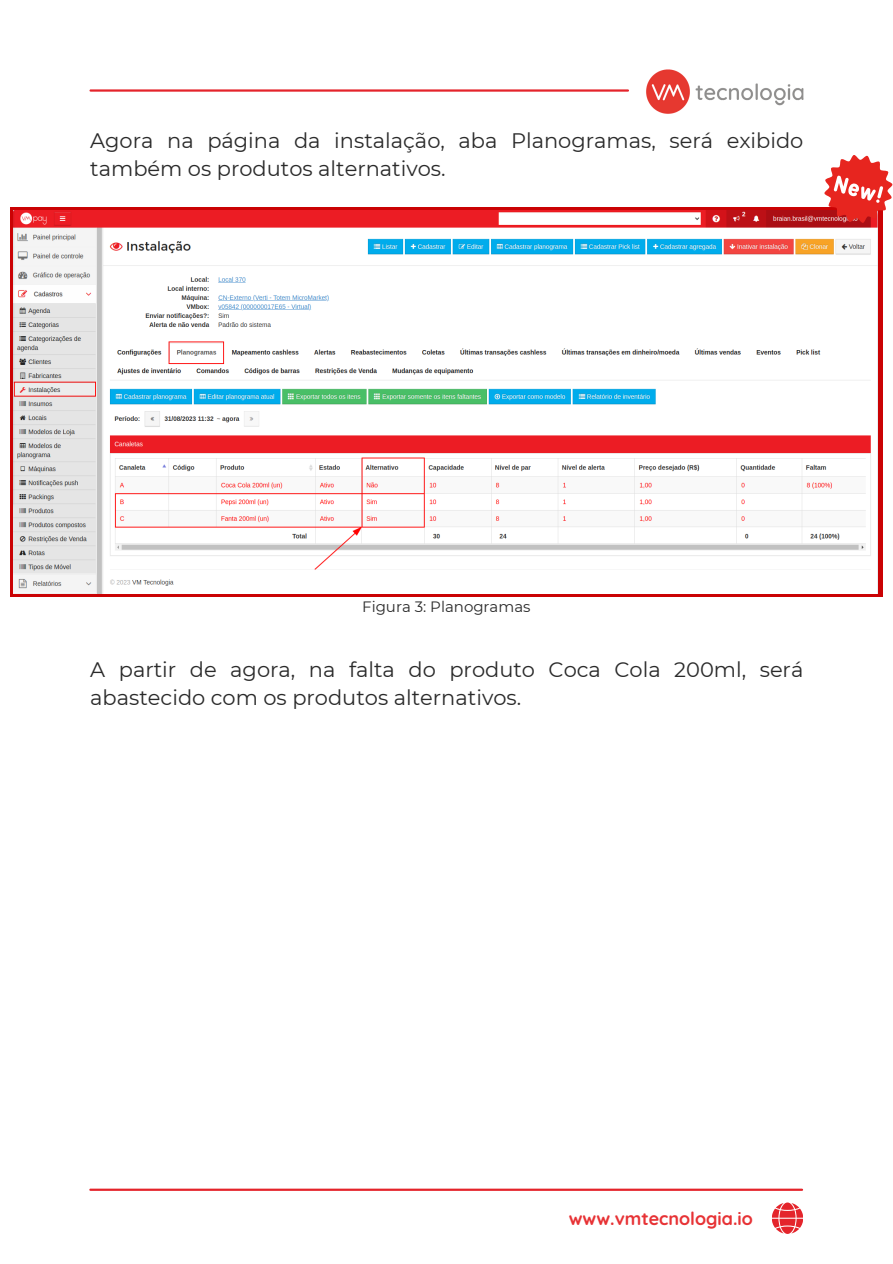
<style>
.page{position:relative;width:893px;height:1264px;background:#fff}
.page>*{position:absolute;margin:0;border:0;box-sizing:border-box;transform-origin:0 0}
.t1{font:21px/28px "Montserrat";color:#2a2a2a}
.t2{font:700 18px "Quicksand";color:#e73235}
.t3{font:15px "Montserrat";color:#2a2a2a}
</style>
<div class="page">
<hr style="left:90px;top:1188px;width:712px;height:2px;background:#e4242b">
<svg style="left:772px;top:1202px;width:31px;height:31px"></svg>
<hr style="left:91px;top:89px;width:537px;height:3px;background:#e4242b">
<img style="left:646px;top:69px;width:158px;height:45px">
<svg style="left:11px;top:207px;width:871px;height:389px;background:#d1292b"></svg>
<img style="left:13px;top:210px;width:864px;height:383px">
<svg style="left:824px;top:155px;width:68px;height:68px"></svg>
<p class="t1" style="left:90px;top:126px;width:714px">Agora na página da instalação, aba Planogramas, será exibido também os produtos alternativos.</p>
<p class="t3" style="left:362px;top:597px;width:170px">Figura 3: Planogramas</p>
<p class="t1" style="left:90px;top:655px;width:714px">A partir de agora, na falta do produto Coca Cola 200ml, será abastecido com os produtos alternativos.</p>
<p class="t2" style="left:568px;top:1207px;width:185px">www.vmtecnologia.io</p>
</div>
